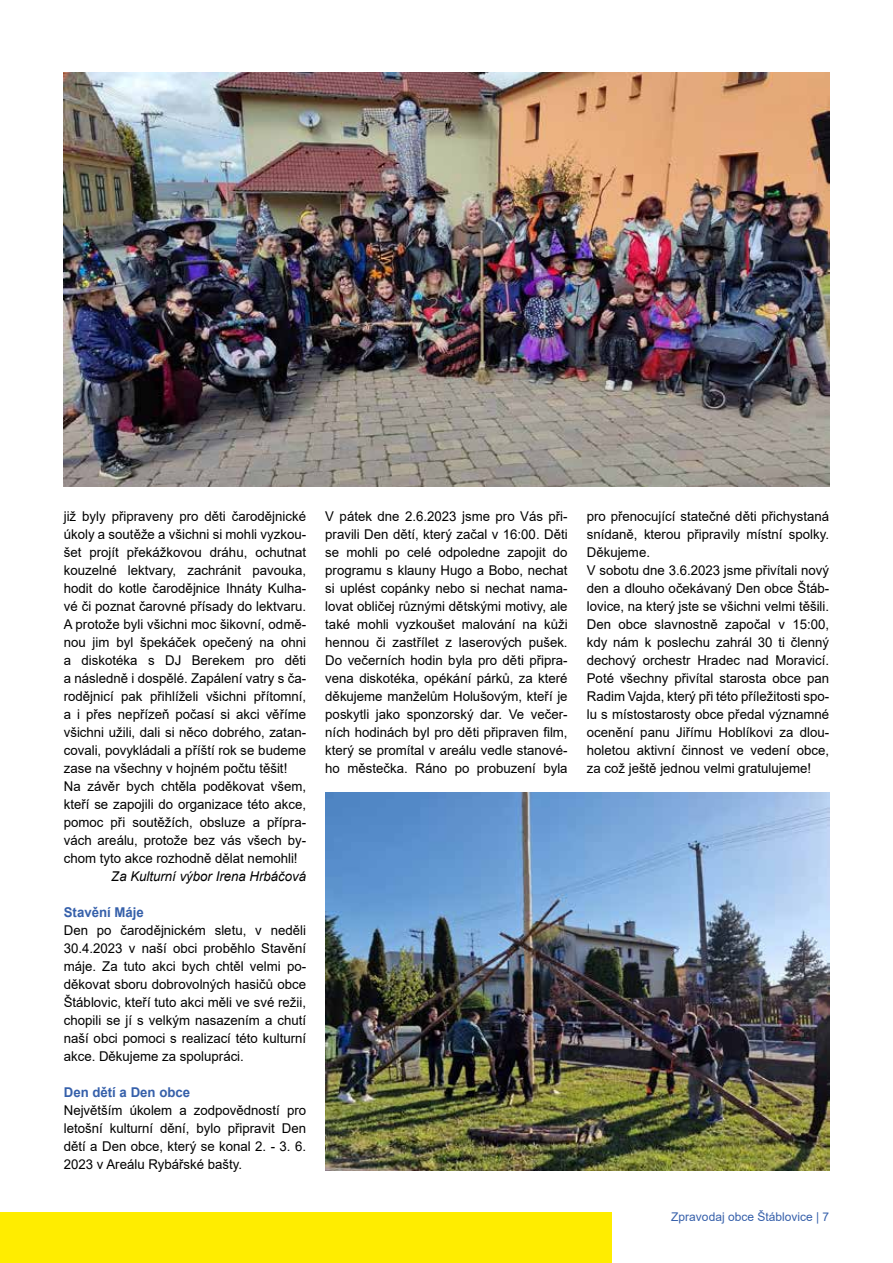
<style>
.page{position:relative;width:893px;height:1263px;background:#fff}
.page>*{position:absolute;margin:0;border:0;box-sizing:border-box;transform-origin:0 0}
.t1{font:13.5px/18px "Arial";color:#000;text-align:justify}
.t2{font:italic 13.5px "Arial";color:#000}
.t3{font:700 13.5px "Arial";color:#3660aa}
.t4{font:12px "Arial";color:#3660aa}
</style>
<div class="page">
<div style="left:0;top:1212px;width:611px;height:51px;background:#ffed00"></div>
<img style="left:64px;top:72px;width:765px;height:414px">
<img style="left:325px;top:792px;width:504px;height:378px">
<p class="t1" style="left:64px;top:507px;width:244px;text-align:left">již byly připraveny pro děti čarodějnické úkoly a soutěže a všichni si mohli vyzkou&shy;šet projít překážkovou dráhu, ochutnat kouzelné lektvary, zachránit pavouka, hodit do kotle čarodějnice Ihnáty Kulha&shy;vé či poznat čarovné přísady do lektvaru.<br>A protože byli všichni moc šikovní, odmě&shy;nou jim byl špekáček opečený na ohni a diskotéka s DJ Berekem pro děti a následně i dospělé. Zapálení vatry s ča&shy;rodějnicí pak přihlíželi všichni přítomní, a i přes nepřízeň počasí si akci věříme všichni užili, dali si něco dobrého, zatan&shy;covali, povykládali a příští rok se budeme zase na všechny v hojném počtu těšit!<br>Na závěr bych chtěla poděkovat všem, kteří se zapojili do organizace této akce, pomoc při soutěžích, obsluze a přípra&shy;vách areálu, protože bez vás všech by&shy;chom tyto akce rozhodně dělat nemohli!</p>
<p class="t2" style="left:111px;top:868px;width:196px">Za Kulturní výbor Irena Hrbáčová</p>
<p class="t3" style="left:64px;top:903px;width:82px">Stavění Máje</p>
<p class="t1" style="left:64px;top:921px;width:244px">Den po čarodějnickém sletu, v neděli 30.4.2023 v naší obci proběhlo Stavění máje. Za tuto akci bych chtěl velmi po&shy;děkovat sboru dobrovolných hasičů obce Štáblovic, kteří tuto akci měli ve své režii, chopili se jí s velkým nasazením a chutí naší obci pomoci s realizací této kulturní akce. Děkujeme za spolupráci.</p>
<p class="t3" style="left:64px;top:1083px;width:128px">Den dětí a Den obce</p>
<p class="t1" style="left:64px;top:1101px;width:244px">Největším úkolem a zodpovědností pro letošní kulturní dění, bylo připravit Den dětí a Den obce, který se konal 2. - 3. 6.<br>2023 v Areálu Rybářské bašty.</p>
<p class="t1" style="left:325px;top:507px;width:244px">V pátek dne 2.6.2023 jsme pro Vás při&shy;pravili Den dětí, který začal v 16:00. Děti se mohli po celé odpoledne zapojit do programu s klauny H ugo a Bobo, nechat si uplést copánky nebo si nechat nama&shy;lovat obličej různými dětskými motivy, ale také mohli vyzkoušet malování na kůži hennou či zastřílet z laserových pušek.<br>Do večerních hodin byla pro děti připra&shy;vena diskotéka, opékání párků, za které děkujeme manželům Holušovým, kteří je poskytli jako sponzorský dar. Ve večer&shy;ních hodinách byl pro děti připraven film, který se promítal v areálu vedle stanové&shy;ho městečka. Ráno po probuzení byla</p>
<p class="t1" style="left:587px;top:507px;width:244px;text-align:left">pro přenocující statečné děti přichystaná snídaně, kterou připravily místní spolky.<br>Děkujeme.<br>V sobotu dne 3.6.2023 jsme přivítali nový den a dlouho očekávaný Den obce Štáb&shy;lovice, na který jste se všichni velmi těšili.<br>Den obce slavnostně započal v 15:00, kdy nám k poslechu zahrál 30 ti členný dechový orchestr H radec nad Moravicí.<br>Poté všechny přivítal starosta obce pan Radim Vajda, který při této příležitosti spo&shy;lu s místostarosty obce předal významné ocenění panu Jiřímu Hoblíkovi za dlou&shy;holetou aktivní činnost ve vedení obce, za což ještě jednou velmi gratulujeme!</p>
<p class="t4" style="left:671px;top:1209px;width:159px">Zpravodaj obce Štáblovice | 7</p>
</div>
